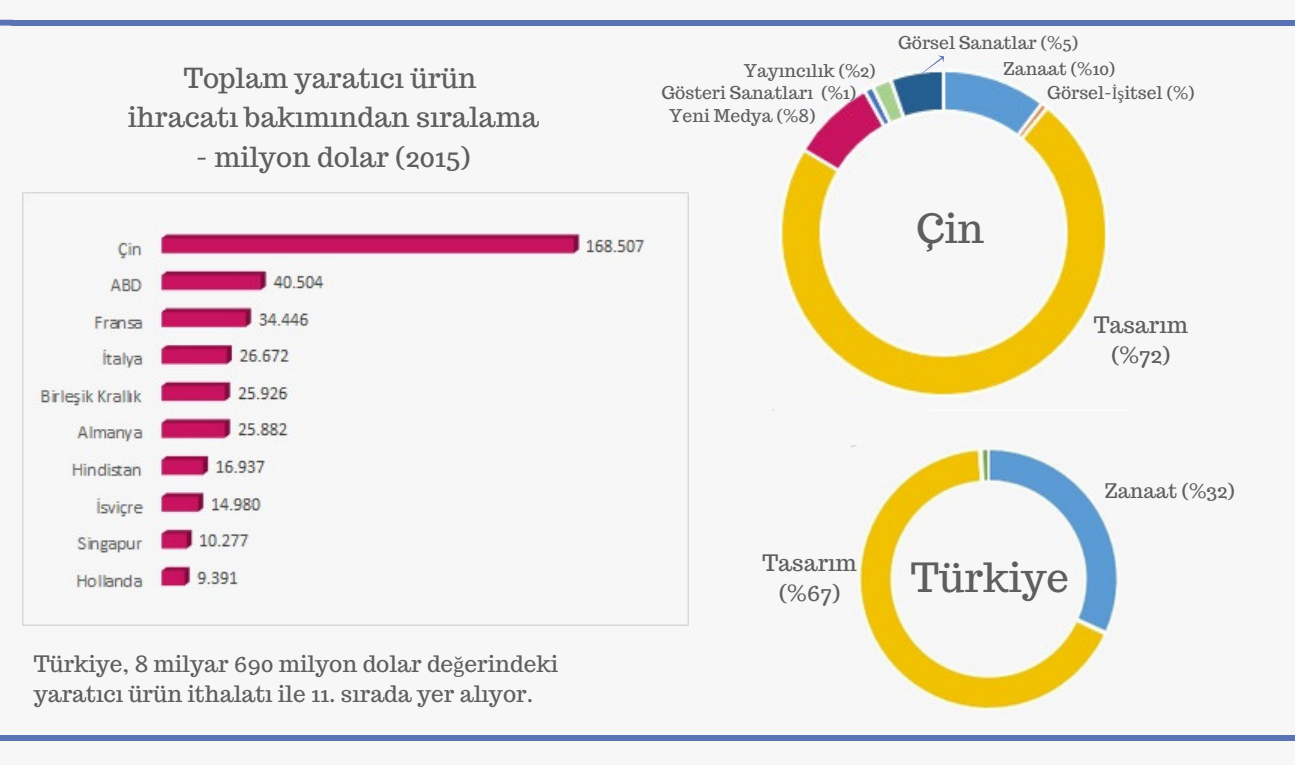
<style>
.page{position:relative;width:1295px;height:766px;background:#fff}
.page>*{position:absolute;margin:0;border:0;box-sizing:border-box;transform-origin:0 0}
.t1{font:40.25px "Trocchi";color:#5e5e5e}
.t2{font:27.5px/39.2px "Trocchi";color:#5e5e5e;text-align:center}
.t3{font:22.5px/30px "Trocchi";color:#5e5e5e;text-align:center}
.t4{font:20px "Trocchi";color:#5e5e5e}
.t5{font:17.5px/24.2px "Trocchi";color:#5e5e5e}
.s1{font-family:"Liberation Serif"}
</style>
<div class="page">
<div style="left:0;top:0;width:1295px;height:764px;background:#f7f7f7"></div>
<div style="left:11px;top:20px;width:1284px;height:6px;background:#5973b4"></div>
<svg style="left:0;top:19px;width:13px;height:7px"></svg>
<div style="left:0;top:735px;width:1295px;height:5px;background:#5973b4"></div>
<img style="left:22px;top:193px;width:667px;height:432px">
<img style="left:773px;top:68px;width:337px;height:342px">
<img style="left:851px;top:445px;width:267px;height:265px">
<svg style="left:912px;top:55px;width:35px;height:26px"></svg>
<p class="t2" style="left:128px;top:58px;width:413px">Toplam yaratıcı ürün<br>ihracatı bakımından sıralama</p>
<p class="t2" style="left:196px;top:137px;width:276px">- milyon dolar (2015)</p>
<p class="t3" style="left:34px;top:649px;width:526px;text-align:left">Türkiye, 8 milyar 690 milyon dolar de<span class="s1">ğ</span>erindeki yaratıcı ürün ithalatı ile 11. sırada yer alıyor.</p>
<p class="t5" style="left:744px;top:58px;width:133px">Yayıncılık (%2)</p>
<p class="t5" style="left:662px;top:81px;width:196px">Gösteri Sanatları (%1)</p>
<p class="t5" style="left:669px;top:103px;width:148px">Yeni Medya (%8)</p>
<p class="t5" style="left:898px;top:30px;width:181px">Görsel Sanatlar (%5)</p>
<p class="t5" style="left:1047px;top:56px;width:149px;text-indent:-44px">Zanaat (%10)<br>Görsel-<span class="s1">İş</span>itsel (%)</p>
<h1 class="t1" style="left:916px;top:202px;width:70px">Çin</h1>
<p class="t3" style="left:1094px;top:310px;width:96px">Tasarım (%72)</p>
<p class="t3" style="left:763px;top:547px;width:96px">Tasarım (%67)</p>
<h1 class="t1" style="left:911px;top:550px;width:160px">Türkiye</h1>
<p class="t4" style="left:1105px;top:477px;width:132px">Zanaat (%32)</p>
</div>
